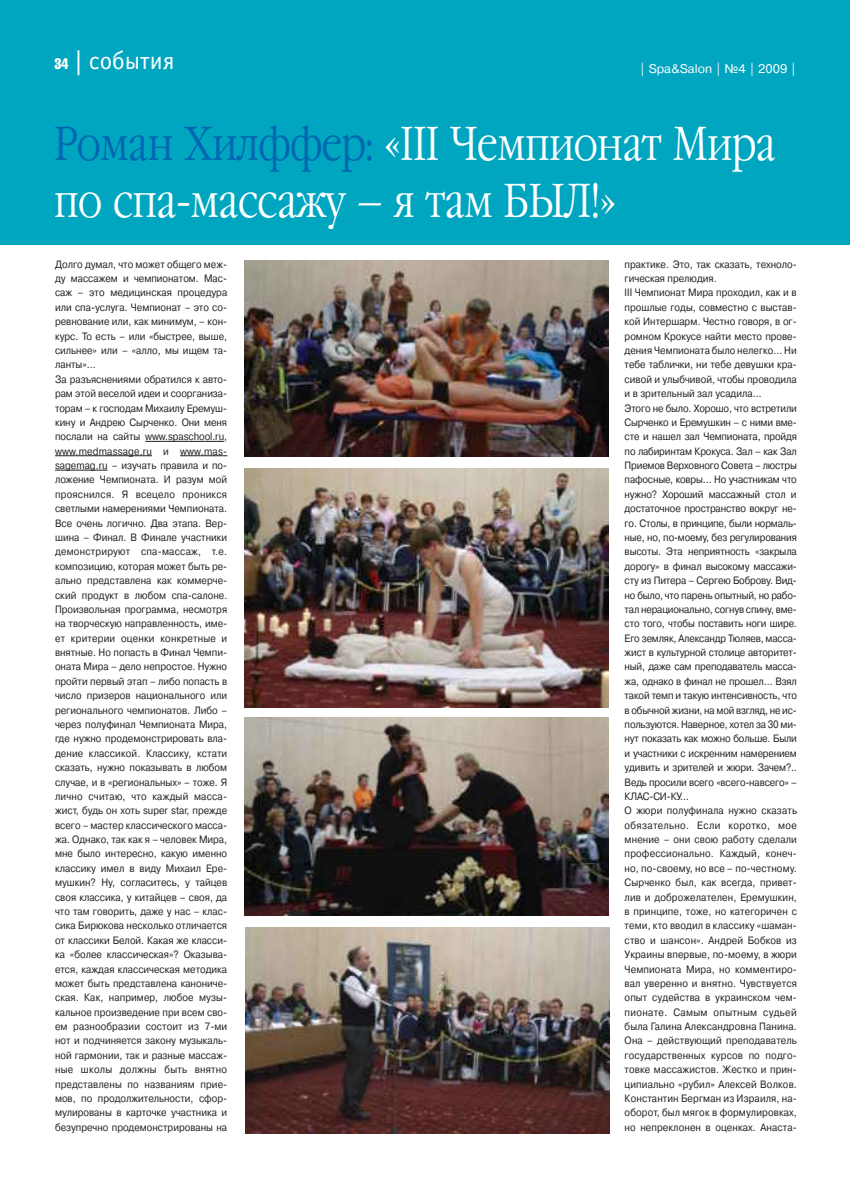
<style>
.page{position:relative;width:850px;height:1187px;background:#fff}
.page>*{position:absolute;margin:0;border:0;box-sizing:border-box;transform-origin:0 0}
.t1{font:300 47.5px/57.5px "Garamond Narrow C";letter-spacing:-.015em;color:#fff}
.t2{font:25px "Officina Sans C";color:#fff}
.t3{font:12.5px "Pragmatica C";color:#fff}
.t4{font:10.62px/14.4px "Pragmatica C";color:#221f1f;scale:.9 1}
.s1{font-family:"AG Letterica Compr";font-size:15px}
.s2{color:#0066b2}
</style>
<div class="page">
<div style="left:0;top:0;width:850px;height:244px;background:#00a6c0"></div>
<svg style="left:145px;top:441px;width:20px;height:1px"></svg>
<hr style="left:165px;top:441px;width:59px;height:1px;background:#221f1f">
<svg style="left:55px;top:455px;width:21px;height:1px"></svg>
<hr style="left:76px;top:455px;width:76px;height:1px;background:#221f1f">
<svg style="left:180px;top:455px;width:47px;height:1px"></svg>
<hr style="left:55px;top:470px;width:53px;height:1px;background:#221f1f">
<img style="left:244px;top:260px;width:364px;height:196px">
<img style="left:244px;top:468px;width:365px;height:239px">
<img style="left:244px;top:717px;width:365px;height:198px">
<img style="left:245px;top:927px;width:364px;height:205px">
<h2 class="t2" style="left:55px;top:51px;width:122px"><span class="s1">34</span> | события</h2>
<p class="t3" style="left:639px;top:64px;width:158px">| Spa&amp;Salon | №4 | 2009 |</p>
<h1 class="t1" style="left:54px;top:119px;width:723px"><span class="s2">Роман Хилффер:</span> «III Чемпионат Мира по спа-массажу – я там БЫЛ!»</h1>
<p class="t4" style="left:55px;top:258px;width:193px">Долго думал, что может общего меж&shy;ду массажем и чемпионатом. Мас&shy;саж – это медицинская процедура или спа-услуга. Чемпионат – это со&shy;ревнование или, как минимум, – кон&shy;курс. То есть – или «быстрее, выше, сильнее» или – «алло, мы ищем та&shy;ланты»…<br>За разъяснениями обратился к авто&shy;рам этой веселой идеи и соорганиза&shy;торам – к господам Михаилу Еремуш&shy;кину и Андрею Сырченко. Они меня послали на сайты www.spaschool.ru, www.medmassage.ru и www.mas&shy;sagemag.ru – изучать правила и по&shy;ложение Чемпионата. И разум мой прояснился. Я всецело проникся светлыми намерениями Чемпионата.<br>Все очень логично. Два этапа. Вер&shy;шина – Финал. В Финале участники демонстрируют спа-массаж, т.е. композицию, которая может быть ре&shy;ально представлена как коммерче&shy;ский продукт в любом спа-салоне.<br>Произвольная программа, несмотря на творческую направленность, име&shy;ет критерии оценки конкретные и внятные. Но попасть в Финал Чемпи&shy;оната Мира – дело непростое. Нужно пройти первый этап – либо попасть в число призеров национального или регионального чемпионатов. Либо – через полуфинал Чемпионата Мира, где нужно продемонстрировать вла&shy;дение классикой. Классику, кстати сказать, нужно показывать в любом случае, и в «региональных» – тоже. Я лично считаю, что каждый масса&shy;жист, будь он хоть super star, прежде всего – мастер классического масса&shy;жа. Однако, так как я – человек Мира, мне было интересно, какую именно классику имел в виду Михаил Ере&shy;мушкин? Ну, согласитесь, у тайцев своя классика, у китайцев – своя, да что там говорить, даже у нас – клас&shy;сика Бирюкова несколько отличается от классики Белой. Какая же класси&shy;ка «более классическая»? Оказыва&shy;ется, каждая классическая методика может быть представлена канониче&shy;ская. Как, например, любое музы&shy;кальное произведение при всем сво&shy;ем разнообразии состоит из 7-ми нот и подчиняется закону музыкаль&shy;ной гармонии, так и разные массаж&shy;ные школы должны быть внятно представлены по названиям прие&shy;мов, по продолжительности, сфор&shy;мулированы в карточке участника и безупречно продемонстрированы на</p>
<p class="t4" style="left:625px;top:258px;width:193px">практике. Это, так сказать, техноло&shy;гическая прелюдия.<br>III Чемпионат Мира проходил, как и в прошлые годы, совместно с выстав&shy;кой Интершарм. Честно говоря, в ог&shy;ромном Крокусе найти место прове&shy;дения Чемпионата было нелегко… Ни тебе таблички, ни тебе девушки кра&shy;сивой и улыбчивой, чтобы проводила и в зрительный зал усадила…<br>Этого не было. Хорошо, что встретили Сырченко и Еремушкин – с ними вме&shy;сте и нашел зал Чемпионата, пройдя по лабиринтам Крокуса. Зал – как Зал Приемов Верховного Совета – люстры пафосные, ковры… Но участникам что нужно? Хороший массажный стол и достаточное пространство вокруг не&shy;го. Столы, в принципе, были нормаль&shy;ные, но, по-моему, без регулирования высоты. Эта неприятность «закрыла дорогу» в финал высокому массажи&shy;сту из Питера – Сергею Боброву. Вид&shy;но было, что парень опытный, но рабо&shy;тал нерационально, согнув спину, вме&shy;сто того, чтобы поставить ноги шире.<br>Его земляк, Александр Тюляев, масса&shy;жист в культурной столице авторитет&shy;ный, даже сам преподаватель масса&shy;жа, однако в финал не прошел… Взял такой темп и такую интенсивность, что в обычной жизни, на мой взгляд, не ис&shy;пользуются. Наверное, хотел за 30 ми&shy;нут показать как можно больше. Были и участники с искренним намерением удивить и зрителей и жюри. Зачем?..<br>Ведь просили всего «всего-навсего» – КЛАС-СИ-КУ…<br>О жюри полуфинала нужно сказать обязательно. Если коротко, мое мнение – они свою работу сделали профессионально. Каждый, конеч&shy;но, по-своему, но все – по-честному.<br>Сырченко был, как всегда, привет&shy;лив и доброжелателен, Еремушкин, в принципе, тоже, но категоричен с теми, кто вводил в классику «шаман&shy;ство и шансон». Андрей Бобков из Украины впервые, по-моему, в жюри Чемпионата Мира, но комментиро&shy;вал уверенно и внятно. Чувствуется опыт судейства в украинском чем&shy;пионате. Самым опытным судьей была Галина Александровна Панина.<br>Она – действующий преподаватель государственных курсов по подго&shy;товке массажистов. Жестко и прин&shy;ципиально «рубил» Алексей Волков.<br>Константин Бергман из Израиля, на&shy;оборот, был мягок в формулировках, но непреклонен в оценках. Анаста-</p>
</div>
